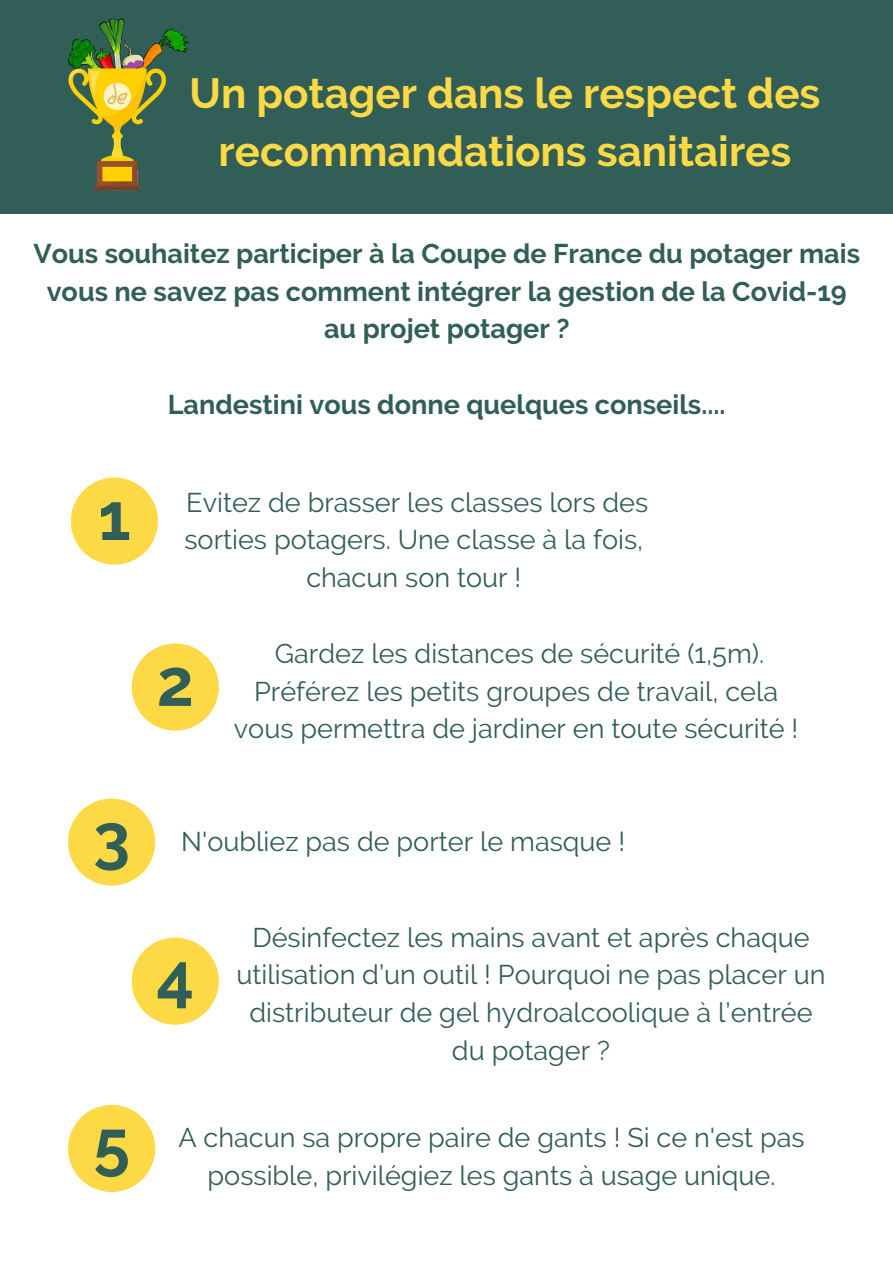
<style>
.page{position:relative;width:893px;height:1263px;background:#fff}
.page>*{position:absolute;margin:0;border:0;box-sizing:border-box;transform-origin:0 0}
.t1{font:700 66px "Raleway";color:#315e57}
.t2{font:700 42px/58.5px "Raleway";color:#fdd946;text-align:center}
.t3{font:27px/37.7px "Raleway";color:#315e57;text-align:center}
.t4{font:700 27px/37.7px "Raleway";color:#315e57;text-align:center}
</style>
<div class="page">
<div style="left:0;top:0;width:893px;height:214px;background:#315e57"></div>
<img style="left:68px;top:18px;width:121px;height:173px">
<svg style="left:71px;top:478px;width:87px;height:87px"></svg>
<svg style="left:132px;top:643px;width:87px;height:87px"></svg>
<svg style="left:68px;top:798px;width:87px;height:88px"></svg>
<svg style="left:132px;top:937px;width:87px;height:88px"></svg>
<svg style="left:68px;top:1105px;width:87px;height:87px"></svg>
<p class="t2" style="left:189px;top:64px;width:632px">Un potager dans le respect des recommandations sanitaires</p>
<p class="t4" style="left:33px;top:234px;width:828px">Vous souhaitez participer à la Coupe de France du potager mais vous ne savez pas comment intégrer la gestion de la Covid-19 au projet potager ?</p>
<p class="t1" style="left:98px;top:478px;width:34px">1</p>
<p class="t4" style="left:168px;top:385px;width:559px">Landestini vous donne quelques conseils....</p>
<p class="t3" style="left:184px;top:483px;width:465px">Evitez de brasser les classes lors des sorties potagers. Une classe à la fois, chacun son tour !</p>
<p class="t1" style="left:157px;top:644px;width:39px">2</p>
<p class="t3" style="left:234px;top:634px;width:566px">Gardez les distances de sécurité (1,5m).<br>Préférez les petits groupes de travail, cela vous permettra de jardiner en toute sécurité !</p>
<p class="t1" style="left:93px;top:799px;width:38px">3</p>
<p class="t3" style="left:181px;top:823px;width:445px">N'oubliez pas de porter le masque !</p>
<p class="t1" style="left:156px;top:938px;width:39px">4</p>
<p class="t3" style="left:236px;top:918px;width:590px">Désinfectez les mains avant et après chaque utilisation d’un outil ! Pourquoi ne pas placer un distributeur de gel hydroalcoolique à l’entrée du potager ?</p>
<p class="t1" style="left:93px;top:1105px;width:38px">5</p>
<p class="t3" style="left:178px;top:1119px;width:628px">A chacun sa propre paire de gants ! Si ce n'est pas possible, privilégiez les gants à usage unique.</p>
</div>
